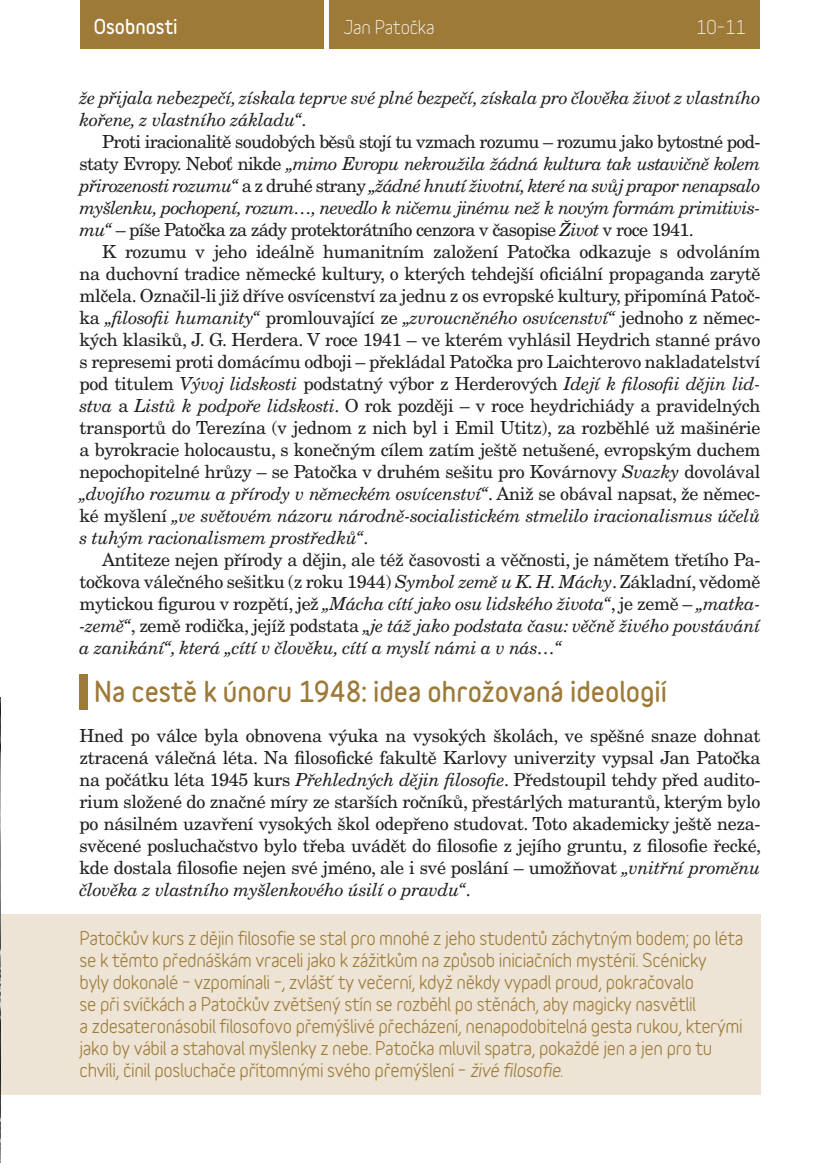
<style>
.page{position:relative;width:823px;height:1163px;background:#fff}
.page>*{position:absolute;margin:0;border:0;box-sizing:border-box;transform-origin:0 0}
.t1{font:900 26px "Variable";color:#9d7a38}
.t2{font:18.4px "Variable";letter-spacing:-.01em;color:#fff}
.t3{font:900 18.4px "Variable";color:#fff}
.t4{font:18px/22px "New Century Schlbk CE";letter-spacing:-.02em;color:#231f20;text-align:justify}
.t5{font:700 18px/22px "Variable";letter-spacing:-.02em;color:#9d7a38}
.t6{font:italic 18px/22px "New Century Schlbk CE";letter-spacing:-.02em;color:#231f20}
.s1{font-style:normal}
.s2{font-style:italic}
</style>
<div class="page">
<div style="left:80px;top:0;width:243px;height:48px;background:#9d7a38"></div>
<div style="left:329px;top:0;width:430px;height:48px;background:#9d7a38"></div>
<div style="left:80px;top:674px;width:8px;height:36px;background:#9d7a38"></div>
<div style="left:0;top:914px;width:760px;height:180px;background:#ede4d5"></div>
<img style="left:0;top:697px;width:1px;height:465px">
<p class="t3" style="left:94px;top:19px;width:85px">Osobnosti</p>
<p class="t2" style="left:343px;top:20px;width:93px">Jan Patočka</p>
<p class="t2" style="left:696px;top:20px;width:51px">10–11</p>
<p class="t6" style="left:80px;top:88px;width:682px">že přijala nebezpečí, získala teprve své plné bezpečí, získala pro člověka život z vlastního kořene, z vlastního základu“<span class="s1">.</span></p>
<p class="t6" style="left:80px;top:132px;width:682px;text-align:justify;text-indent:23px"><span class="s1">Proti iracionalitě soudobých běsů stojí tu vzmach rozumu – rozumu jako bytostné pod&shy;staty Evropy. Neboť nikde</span> „mimo Evropu nekroužila žádná kultura tak ustavičně kolem přirozenosti rozumu“ <span class="s1">a z druhé strany</span> „žádné hnutí životní, které na svůj prapor nenapsalo myšlenku, pochopení, rozum…, nevedlo k ničemu jinému než k novým formám primitivis&shy;mu“ <span class="s1">– píše Patočka za zády protektorátního cenzora v časopise</span> Život <span class="s1">v roce 1941.</span></p>
<p class="t4" style="left:79px;top:242px;width:682px;text-indent:23px">K rozumu v jeho ideálně humanitním založení Patočka odkazuje s odvoláním na duchovní tradice německé kultury, o kterých tehdejší oficiální propaganda zarytě mlčela. Označil-li již dříve osvícenství za jednu z os evropské kultury, připomíná Patoč&shy;ka <span class="s2">„filosofii humanity“</span> promlouvající ze <span class="s2">„zvroucněného osvícenství“</span> jednoho z němec&shy;kých klasiků, J. G. Herdera. V roce 1941 – ve kterém vyhlásil Heydrich stanné právo s represemi proti domácímu odboji – překládal Patočka pro Laichterovo nakladatelství pod titulem <span class="s2">Vývoj lidskosti</span> podstatný výbor z Herderových <span class="s2">Idejí k filosofii dějin lid&shy;stva</span> a <span class="s2">Listů k podpoře lidskosti</span>. O rok později – v roce heydrichiády a pravidelných transportů do Terezína (v jednom z nich byl i Emil Utitz), za rozběhlé už mašinérie a byrokracie holocaustu, s konečným cílem zatím ještě netušené, evropským duchem nepochopitelné hrůzy – se Patočka v druhém sešitu pro Kovárnovy <span class="s2">Svazky</span> dovolával <span class="s2">„dvojího rozumu a přírody v německém osvícenství“</span>. Aniž se obával napsat, že němec&shy;ké myšlení <span class="s2">„ve světovém názoru národně-socialistickém stmelilo iracionalismus účelů s tuhým racionalismem prostředků“</span>.</p>
<p class="t4" style="left:79px;top:550px;width:682px;text-indent:23px">Antiteze nejen přírody a dějin, ale též časovosti a věčnosti, je námětem třetího Pa&shy;točkova válečného sešitku (z roku 1944) <span class="s2">Symbol země u K. H. Máchy</span>. Základní, vědomě mytickou figurou v rozpětí, jež <span class="s2">„Mácha cítí jako osu lidského života“</span>, je země – <span class="s2">„matka--země“</span>, země rodička, jejíž podstata <span class="s2">„je táž jako podstata času: věčně živého povstávání a zanikání“, která „cítí v člověku, cítí a myslí námi a v nás…“</span></p>
<h1 class="t1" style="left:94px;top:680px;width:574px">Na cestě k únoru 1948: idea ohrožovaná ideologií</h1>
<p class="t4" style="left:80px;top:726px;width:682px">Hned po válce byla obnovena výuka na vysokých školách, ve spěšné snaze dohnat ztracená válečná léta. Na filosofické fakultě Karlovy univerzity vypsal Jan Patočka na počátku léta 1945 kurs <span class="s2">Přehledných dějin filosofie</span>. Předstoupil tehdy před audito&shy;rium složené do značné míry ze starších ročníků, přestárlých maturantů, kterým bylo po násilném uzavření vysokých škol odepřeno studovat. Toto akademicky ještě neza&shy;svěcené posluchačstvo bylo třeba uvádět do filosofie z jejího gruntu, z filosofie řecké, kde dostala filosofie nejen své jméno, ale i své poslání – umožňovat <span class="s2">„vnitřní proměnu člověka z vlastního myšlenkového úsilí o pravdu“</span>.</p>
<p class="t5" style="left:80px;top:928px;width:665px">Patočkův kurs z dějin filosofie se stal pro mnohé z jeho studentů záchytným bodem; po léta se k těmto přednáškám vraceli jako k zážitkům na způsob iniciačních mystérií. Scénicky<br>byly dokonalé – vzpomínali –, zvlášť ty večerní, když někdy vypadl proud, pokračovalo<br>se při svíčkách a Patočkův zvětšený stín se rozběhl po stěnách, aby magicky nasvětlil<br>a zdesateronásobil filosofovo přemýšlivé přecházení, nenapodobitelná gesta rukou, kterými jako by vábil a stahoval myšlenky z nebe. Patočka mluvil spatra, pokaždé jen a jen pro tu chvíli, činil posluchače přítomnými svého přemýšlení – <span class="s2">živé filosofie</span>.</p>
</div>
